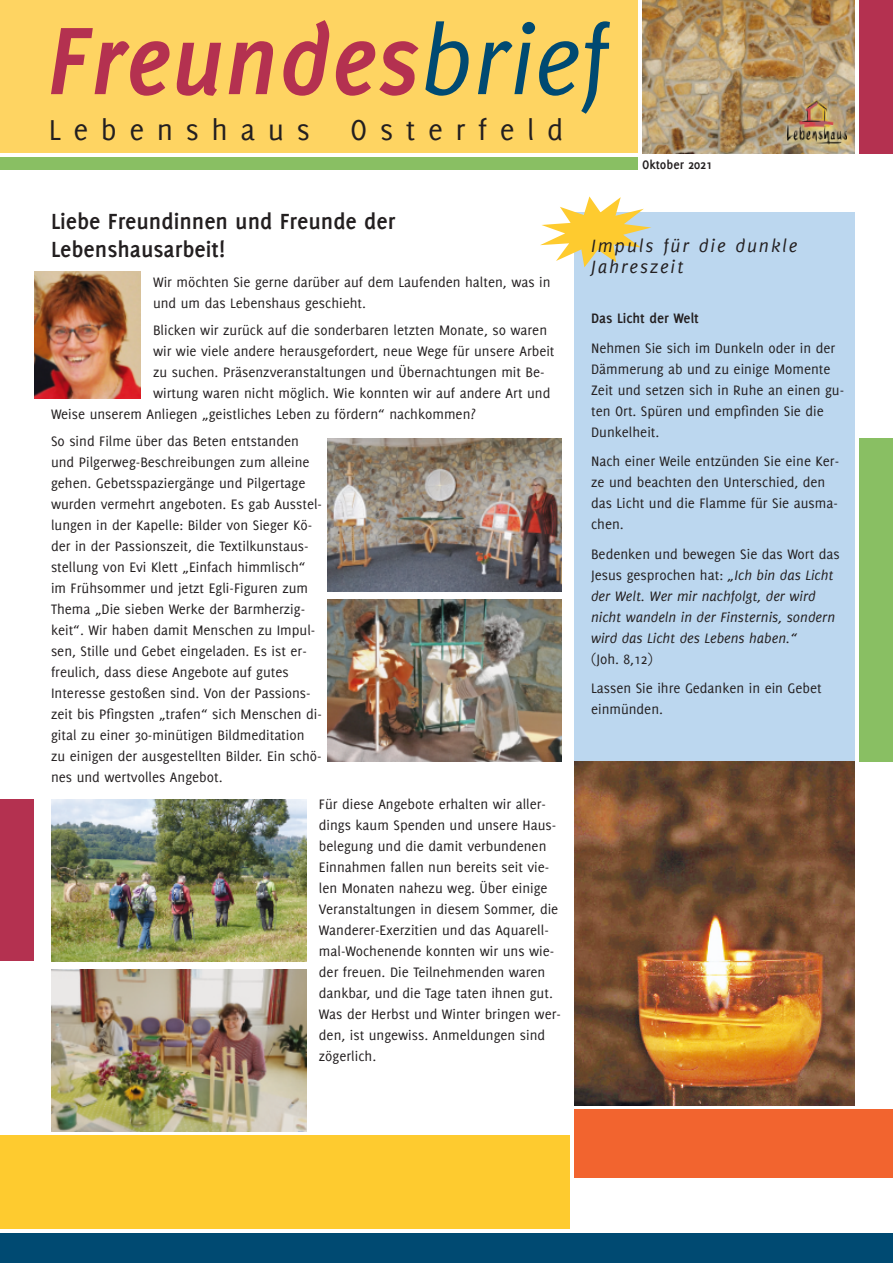
<style>
.page{position:relative;width:893px;height:1263px;background:#fff}
.page>*{position:absolute;margin:0;border:0;box-sizing:border-box;transform-origin:0 0}
.t1{font:italic 700 104.85px "Delicious";color:#b43150}
.t2{font:31.5px "Delicious";letter-spacing:.4em;color:#231f20}
.t3{font:700 24px/28px "Delicious";color:#231f20}
.t4{font:italic 19.5px/21px "Delicious";letter-spacing:.1em;color:#231f20}
.t5{font:15px/21px "Delicious";color:#231f20}
.t6{font:italic 15px/21px "Delicious";color:#231f20}
.t7{font:700 15px "Delicious";color:#231f20}
.t8{font:700 13.5px "Delicious";color:#231f20}
.s1{font-weight:400;color:#004a72}
.s2{font-style:normal}
</style>
<div class="page">
<div style="left:0;top:0;width:638px;height:153px;background:#fed462"></div>
<div style="left:0;top:1135px;width:570px;height:94px;background:#fecb2f"></div>
<div style="left:859px;top:0;width:34px;height:154px;background:#b43150"></div>
<div style="left:574px;top:213px;width:281px;height:893px;background:#bcd7ef"></div>
<img style="left:34px;top:271px;width:106px;height:128px">
<img style="left:642px;top:0;width:213px;height:153px">
<div style="left:0;top:1233px;width:893px;height:30px;background:#004a72"></div>
<div style="left:0;top:157px;width:638px;height:13px;background:#89bf63"></div>
<img style="left:784px;top:99px;width:71px;height:53px">
<img style="left:787px;top:101px;width:59px;height:44px">
<div style="left:859px;top:438px;width:34px;height:323px;background:#89bf63"></div>
<div style="left:0;top:799px;width:34px;height:162px;background:#b43150"></div>
<div style="left:574px;top:1110px;width:319px;height:68px;background:#f2642f"></div>
<svg style="left:540px;top:196px;width:111px;height:71px"></svg>
<img style="left:574px;top:761px;width:281px;height:345px">
<img style="left:327px;top:438px;width:234px;height:153px">
<img style="left:327px;top:600px;width:234px;height:161px">
<img style="left:51px;top:969px;width:255px;height:162px">
<img style="left:51px;top:799px;width:255px;height:162px">
<h1 class="t1" style="left:47px;top:20px;width:563px">Freundes<span class="s1">brief</span></h1>
<h2 class="t2" style="left:49px;top:118px;width:263px">Lebenshaus</h2>
<h2 class="t2" style="left:350px;top:118px;width:215px">Osterfeld</h2>
<p class="t8" style="left:642px;top:159px;width:72px">Oktober 2021</p>
<h3 class="t3" style="left:51px;top:209px;width:346px">Liebe Freundinnen und Freunde der<br>Lebenshausarbeit!</h3>
<p class="t5" style="left:153px;top:272px;width:399px">Wir möchten Sie gerne darüber auf dem Laufenden halten, was in und um das Lebenshaus geschieht.</p>
<p class="t5" style="left:153px;top:320px;width:396px">Blicken wir zurück auf die sonderbaren letzten Monate, so waren</p>
<p class="t5" style="left:153px;top:341px;width:403px">wir wie viele andere herausgefordert, neue Wege für unsere Arbeit</p>
<p class="t5" style="left:153px;top:362px;width:393px">zu suchen. Präsenzveranstaltungen und Übernachtungen mit Be-</p>
<p class="t5" style="left:153px;top:383px;width:399px">wirtung waren nicht möglich. Wie konnten wir auf andere Art und</p>
<p class="t5" style="left:51px;top:404px;width:426px">Weise unserem Anliegen „geistliches Leben zu fördern“ nachkommen?</p>
<p class="t5" style="left:51px;top:431px;width:273px">So sind Filme über das Beten entstanden und Pilgerweg-Beschreibungen zum alleine gehen. Gebetsspaziergänge und Pilgertage wurden vermehrt angeboten. Es gab Ausstel&shy;lungen in der Kapelle: Bilder von Sieger Kö&shy;der in der Passionszeit, die Textilkunstaus&shy;stellung von Evi Klett „Einfach himmlisch“ im Frühsommer und jetzt Egli-Figuren zum Thema „Die sieben Werke der Barmherzig&shy;keit“. Wir haben damit Menschen zu Impul&shy;sen, Stille und Gebet eingeladen. Es ist er&shy;freulich, dass diese Angebote auf gutes Interesse gestoßen sind. Von der Passions&shy;zeit bis Pfingsten „trafen“ sich Menschen di&shy;gital zu einer 30-minütigen Bildmeditation zu einigen der ausgestellten Bilder. Ein schö&shy;nes und wertvolles Angebot.</p>
<p class="t5" style="left:319px;top:794px;width:244px">Für diese Angebote erhalten wir aller&shy;dings kaum Spenden und unsere Haus&shy;belegung und die damit verbundenen Einnahmen fallen nun bereits seit vie&shy;len Monaten nahezu weg. Über einige Veranstaltungen in diesem Sommer, die Wanderer-Exerzitien und das Aquarell&shy;mal-Wochenende konnten wir uns wie&shy;der freuen. Die Teilnehmenden waren dankbar, und die Tage taten ihnen gut.<br>Was der Herbst und Winter bringen wer&shy;den, ist ungewiss. Anmeldungen sind zögerlich.</p>
<h3 class="t4" style="left:591px;top:236px;width:208px">Impuls für die dunkle<br>Jahreszeit</h3>
<p class="t7" style="left:591px;top:313px;width:109px">Das Licht der Welt</p>
<p class="t5" style="left:591px;top:338px;width:255px">Nehmen Sie sich im Dunkeln oder in der<br>Dämmerung ab und zu einige Momente<br>Zeit und setzen sich in Ruhe an einen gu&shy;ten Ort. Spüren und empfinden Sie die<br>Dunkelheit.</p>
<p class="t5" style="left:591px;top:452px;width:250px">Nach einer Weile entzünden Sie eine Ker&shy;ze und beachten den Unterschied, den das Licht und die Flamme für Sie ausma&shy;chen.</p>
<p class="t6" style="left:591px;top:544px;width:250px"><span class="s2">Bedenken und bewegen Sie das Wort das Jesus gesprochen hat:</span> „Ich bin das Licht der Welt. Wer mir nachfolgt, der wird nicht wandeln in der Finsternis, sondern wird das Licht des Lebens haben.“</p>
<p class="t5" style="left:591px;top:645px;width:232px;line-height:29.5px">(Joh. 8,12)<br>Lassen Sie ihre Gedanken in ein Gebet</p>
<p class="t5" style="left:591px;top:700px;width:73px">einmünden.</p>
</div>
